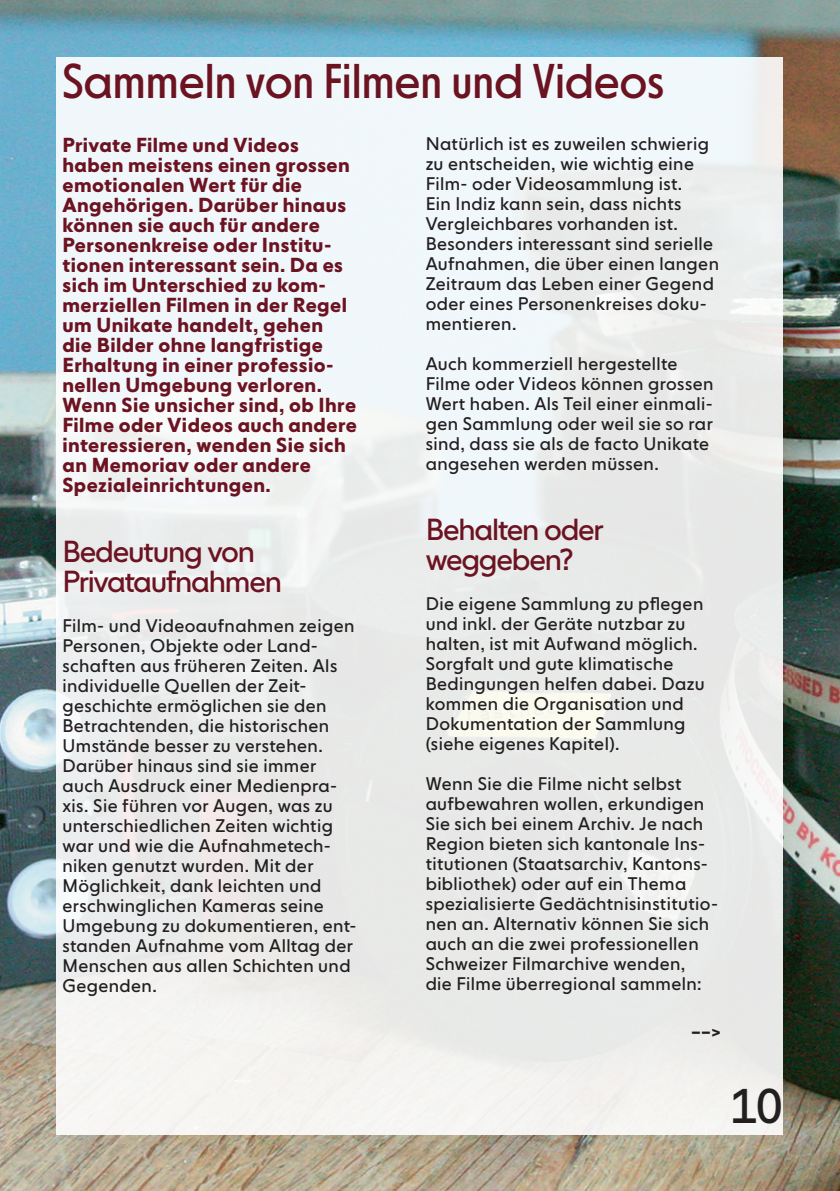
<style>
.page{position:relative;width:840px;height:1191px;background:#fff}
.page>*{position:absolute;margin:0;border:0;box-sizing:border-box;transform-origin:0 0}
.t1{font:48px "NEXT Poster";letter-spacing:.01em;color:#6c1322}
.t2{font:48px "NEXT Poster";color:#231f20}
.t3{font:30px/30px "NEXT Book";letter-spacing:-.04em;color:#6c1322}
.t4{font:700 20px/20px "NEXT Book";letter-spacing:.02em;color:#6c1322}
.t5{font:18px/20px "NEXT Book";letter-spacing:.02em;color:#231f20}
.t6{font:700 18px "NEXT Book";color:#231f20}
</style>
<div class="page">
<img style="left:0;top:0;width:839px;height:1191px">
<div style="left:57px;top:57px;width:725px;height:1077px;background:linear-gradient(to right,#f0f3f4,#eaeceb)"></div>
<h1 class="t1" style="left:62px;top:52px;width:602px">Sammeln von Filmen und Videos</h1>
<p class="t5" style="left:425px;top:134px;width:295px">Natürlich ist es zuweilen schwierig zu entscheiden, wie wichtig eine<br>Film- oder Videosammlung ist.<br>Ein Indiz kann sein, dass nichts<br>Vergleichbares vorhanden ist.<br>Besonders interessant sind serielle<br>Aufnahmen, die über einen langen<br>Zeitraum das Leben einer Gegend oder eines Personenkreises doku&shy;mentieren.</p>
<p class="t5" style="left:425px;top:354px;width:289px">Auch kommerziell hergestellte<br>Filme oder Videos können grossen<br>Wert haben. Als Teil einer einmali&shy;gen Sammlung oder weil sie so rar sind, dass sie als de facto Unikate angesehen werden müssen.</p>
<p class="t4" style="left:62px;top:135px;width:296px">Private Filme und Videos haben meistens einen grossen emotionalen Wert für die<br>Angehörigen. Darüber hinaus können sie auch für andere<br>Personenkreise oder Institu&shy;tionen interessant sein. Da es sich im Unterschied zu kom&shy;merziellen Filmen in der Regel um Unikate handelt, gehen die Bilder ohne langfristige<br>Erhaltung in einer professio&shy;nellen Umgebung verloren.<br>Wenn Sie unsicher sind, ob Ihre<br>Filme oder Videos auch andere interessieren, wenden Sie sich an Memoriav oder andere<br>Spezialeinrichtungen.</p>
<h2 class="t3" style="left:62px;top:536px;width:221px">Bedeutung von<br>Privataufnahmen</h2>
<p class="t5" style="left:62px;top:615px;width:295px">Film- und Videoaufnahmen zeigen<br>Personen, Objekte oder Land&shy;schaften aus früheren Zeiten. Als individuelle Quellen der Zeit&shy;geschichte ermöglichen sie den<br>Betrachtenden, die historischen<br>Umstände besser zu verstehen.<br>Darüber hinaus sind sie immer auch Ausdruck einer Medienpra&shy;xis. Sie führen vor Augen, was zu unterschiedlichen Zeiten wichtig war und wie die Aufnahmetech&shy;niken genutzt wurden. Mit der<br>Möglichkeit, dank leichten und erschwinglichen Kameras seine<br>Umgebung zu dokumentieren, ent&shy;standen Aufnahme vom Alltag der<br>Menschen aus allen Schichten und<br>Gegenden.</p>
<h2 class="t3" style="left:425px;top:515px;width:179px">Behalten oder weggeben?</h2>
<p class="t5" style="left:425px;top:594px;width:280px">Die eigene Sammlung zu pflegen und inkl. der Geräte nutzbar zu halten, ist mit Aufwand möglich.<br>Sorgfalt und gute klimatische<br>Bedingungen helfen dabei. Dazu kommen die Organisation und<br>Dokumentation der Sammlung (siehe eigenes Kapitel).</p>
<p class="t5" style="left:425px;top:774px;width:294px">Wenn Sie die Filme nicht selbst aufbewahren wollen, erkundigen Sie sich bei einem Archiv. Je nach Region bieten sich kantonale Ins&shy;titutionen (Staatsarchiv, Kantons&shy;bibliothek) oder auf ein Thema spezialisierte Gedächtnisinstitutio&shy;nen an. Alternativ können Sie sich auch an die zwei professionellen Schweizer Filmarchive wenden,<br>die Filme überregional sammeln:</p>
<p class="t6" style="left:690px;top:1021px;width:31px">––&gt;</p>
<h1 class="t2" style="left:730px;top:1077px;width:54px">10</h1>
</div>
